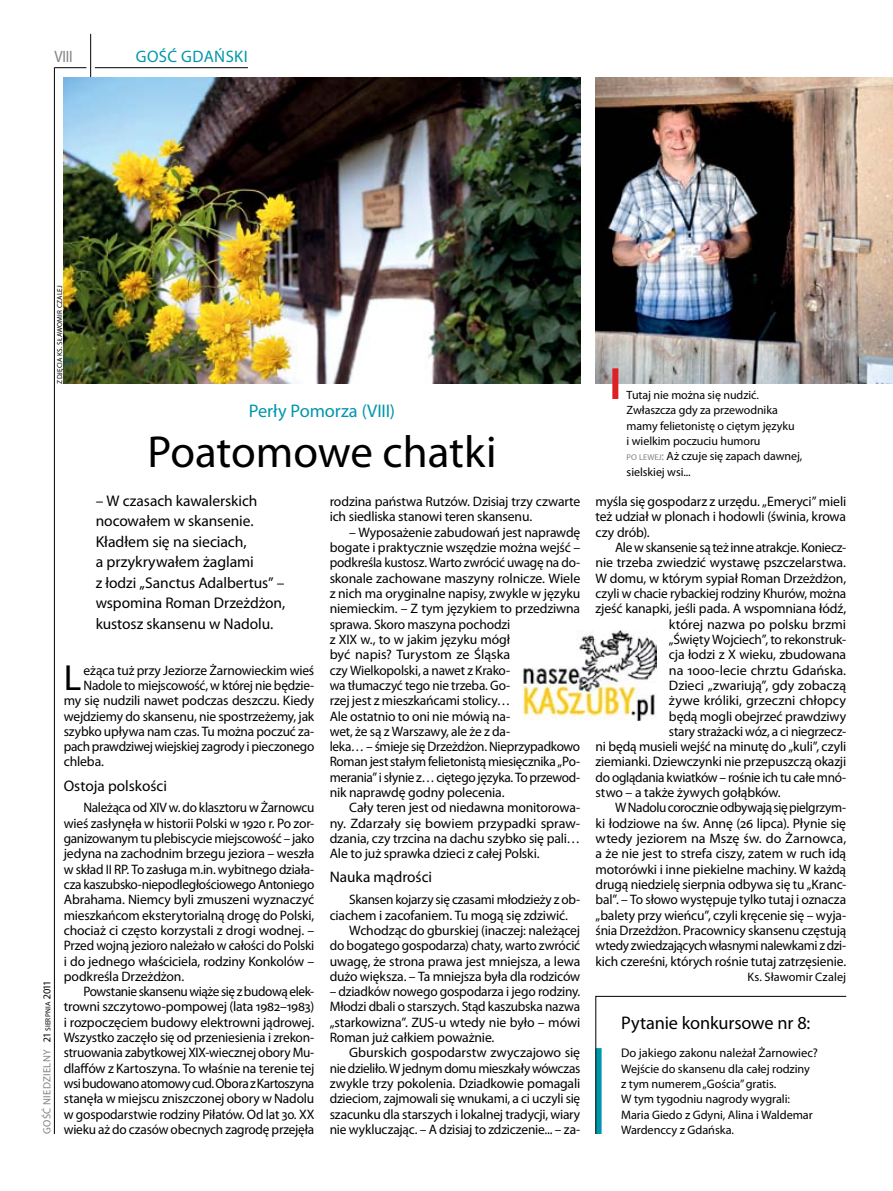
<style>
.page{position:relative;width:893px;height:1191px;background:#fff}
.page>*{position:absolute;margin:0;border:0;box-sizing:border-box;transform-origin:0 0}
.t1{font:45px "Myriad Pro";color:#000}
.t2{font:36.45px "Myriad Pro";color:#000}
.t3{font:18.3px "Myriad Pro";letter-spacing:-.01em;color:#000}
.t4{font:18.3px "Myriad Pro";letter-spacing:-.005em;color:#0096ab}
.t5{font:16.65px "Myriad Pro";letter-spacing:.025em;color:#0096ab}
.t6{font:16.5px "Myriad Pro";color:#808285;scale:.9 1}
.t7{font:15.75px/20.4px "Myriad Pro";letter-spacing:-.005em;color:#000}
.t8{font:15.45px/20.4px "Myriad Pro";letter-spacing:-.005em;color:#000}
.t9{font:15.3px "Myriad Pro";color:#000}
.t10{font:13.65px/15.3px "Myriad Pro";letter-spacing:-.015em;color:#000;text-align:justify}
.t11{font:13.65px "Myriad Pro";letter-spacing:.005em;color:#000}
.t12{font:12.6px "Myriad Pro";letter-spacing:-.005em;color:#000}
.t13{font:12.3px/15.3px "Myriad Pro";letter-spacing:-.005em;color:#000}
.t14{font:12px/15.3px "Myriad Pro";letter-spacing:-.005em;color:#000}
.t15{font:10.5px "Myriad Pro";letter-spacing:.03em;color:#808285}
.t16{font:7.2px "Myriad Pro";letter-spacing:.02em;color:#000}
.s1{color:#000}
.s2{font-size:7.35px;color:#000}
.s3{font-size:8.4px;color:#808285}
.s4{color:#808285}
</style>
<div class="page">
<hr style="left:54px;top:67px;width:1px;height:1067px;background:#000">
<hr style="left:90px;top:34px;width:1px;height:43px;background:#000">
<hr style="left:54px;top:67px;width:32px;height:1px;background:#000">
<hr style="left:95px;top:67px;width:153px;height:1px;background:#000">
<img style="left:522px;top:630px;width:134px;height:90px">
<svg style="left:595px;top:996px;width:252px;height:138px"></svg>
<img style="left:596px;top:77px;width:297px;height:307px">
<img style="left:64px;top:77px;width:516px;height:307px">
<div style="left:612px;top:368px;width:6px;height:31px;background:#df1f26"></div>
<p class="t6" style="left:54px;top:46px;width:22px">VIII</p>
<p class="t5" style="left:136px;top:46px;width:98px">gość Gdański</p>
<p class="t16" style="left:55px;top:383px;width:99px;rotate:-90deg">zdjęcia ks. sławomir czalej</p>
<h3 class="t4" style="left:249px;top:399px;width:148px">Perły Pomorza (VIII)</h3>
<h1 class="t1" style="left:148px;top:424px;width:350px">Poatomowe chatki</h1>
<p class="t8" style="left:96px;top:490px;width:163px">– W czasach kawalerskich nocowałem w skansenie.</p>
<p class="t7" style="left:96px;top:531px;width:160px">Kładłem się na sieciach, a przykrywałem żaglami</p>
<p class="t8" style="left:96px;top:572px;width:191px;text-align:justify">z łodzi „Sanctus Adalbertus” – wspomina Roman Drzeżdżon, kustosz skansenu w Nadolu.</p>
<p class="t15" style="left:41px;top:1133px;width:153px;rotate:-90deg">Gość Niedzielny <span class="s1">21</span> <span class="s2">SIERPNIA</span> <span class="s1">2011</span></p>
<h2 class="t2" style="left:64px;top:655px;width:15px">L</h2>
<p class="t10" style="left:84px;top:662px;width:232px">eżąca tuż przy Jeziorze Żarnowieckim wieś</p>
<p class="t10" style="left:84px;top:677px;width:232px">Nadole to miejscowość, w której nie będzie-</p>
<p class="t10" style="left:64px;top:693px;width:252px">my się nudzili nawet podczas deszczu. Kiedy</p>
<p class="t10" style="left:64px;top:708px;width:252px">wejdziemy do skansenu, nie spostrzeżemy, jak</p>
<p class="t10" style="left:64px;top:723px;width:252px">szybko upływa nam czas. Tu można poczuć za-</p>
<p class="t10" style="left:64px;top:738px;width:252px">pach prawdziwej wiejskiej zagrody i pieczonego</p>
<p class="t10" style="left:64px;top:754px;width:42px">chleba.</p>
<p class="t9" style="left:64px;top:776px;width:105px">Ostoja polskości</p>
<p class="t10" style="left:64px;top:800px;width:252px;text-indent:20px">Należąca od XIV w. do klasztoru w Żarnowcu wieś zasłynęła w historii Polski w 1920 r. Po zor&shy;ganizowanym tu plebiscycie miejscowość – jako jedyna na zachodnim brzegu jeziora – weszła w skład II RP. To zasługa m.in. wybitnego działa&shy;cza kaszubsko-niepodległościowego Antoniego Abrahama. Niemcy byli zmuszeni wyznaczyć mieszkańcom eksterytorialną drogę do Polski, chociaż ci często korzystali z drogi wodnej. – Przed wojną jezioro należało w całości do Polski i do jednego właściciela, rodziny Konkolów – podkreśla Drzeżdżon.</p>
<p class="t10" style="left:64px;top:983px;width:252px;text-indent:20px">Powstanie skansenu wiąże się z budową elek&shy;trowni szczytowo-pompowej (lata 1982–1983) i rozpoczęciem budowy elektrowni jądrowej.<br>Wszystko zaczęło się od przeniesienia i zrekon&shy;struowania zabytkowej XIX-wiecznej obory Mu&shy;dlaffów z Kartoszyna. To właśnie na terenie tej wsi budowano atomowy cud. Obora z Kartoszyna stanęła w miejscu zniszczonej obory w Nadolu w gospodarstwie rodziny Piłatów. Od lat 30. XX wieku aż do czasów obecnych zagrodę przejęła</p>
<p class="t10" style="left:330px;top:494px;width:252px">rodzina państwa Rutzów. Dzisiaj trzy czwarte ich siedliska stanowi teren skansenu.</p>
<p class="t10" style="left:330px;top:524px;width:252px;text-align:left;text-indent:20px">– Wyposażenie zabudowań jest naprawdę bogate i praktycznie wszędzie można wejść – podkreśla kustosz. Warto zwrócić uwagę na do&shy;skonale zachowane maszyny rolnicze. Wiele z nich ma oryginalne napisy, zwykle w języku niemieckim. – Z tym językiem to przedziwna sprawa. Skoro maszyna pochodzi<br>z XIX w., to w jakim języku mógł<br>być napis? Turystom ze Śląska<br>czy Wielkopolski, a nawet z Krako-<br>wa tłumaczyć tego nie trzeba. Go-<br>rzej jest z mieszkańcami stolicy…<br>Ale ostatnio to oni nie mówią na-<br>wet, że są z Warszawy, ale że z da-<br>leka… – śmieje się Drzeżdżon. Nieprzypadkowo Roman jest stałym felietonistą miesięcznika „Po&shy;merania” i słynie z… ciętego języka. To przewod&shy;nik naprawdę godny polecenia.</p>
<p class="t10" style="left:330px;top:800px;width:252px;text-indent:20px">Cały teren jest od niedawna monitorowa&shy;ny. Zdarzały się bowiem przypadki spraw&shy;dzania, czy trzcina na dachu szybko się pali… Ale to już sprawka dzieci z całej Polski.</p>
<p class="t9" style="left:330px;top:868px;width:104px">Nauka mądrości</p>
<p class="t10" style="left:349px;top:892px;width:233px">Skansen kojarzy się czasami młodzieży z ob-</p>
<p class="t10" style="left:330px;top:907px;width:240px">ciachem i zacofaniem. Tu mogą się zdziwić.</p>
<p class="t10" style="left:349px;top:922px;width:232px">Wchodząc do gburskiej (inaczej: należącej</p>
<p class="t10" style="left:330px;top:937px;width:252px">do bogatego gospodarza) chaty, warto zwrócić</p>
<p class="t10" style="left:330px;top:953px;width:252px">uwagę, że strona prawa jest mniejsza, a lewa</p>
<p class="t10" style="left:330px;top:968px;width:252px">dużo większa. – Ta mniejsza była dla rodziców</p>
<p class="t10" style="left:330px;top:983px;width:252px">– dziadków nowego gospodarza i jego rodziny.<br>Młodzi dbali o starszych. Stąd kaszubska nazwa „starkowizna”. ZUS-u wtedy nie było – mówi Roman już całkiem poważnie.</p>
<p class="t10" style="left:330px;top:1045px;width:252px;text-indent:20px">Gburskich gospodarstw zwyczajowo się nie dzieliło. W jednym domu mieszkały wówczas zwykle trzy pokolenia. Dziadkowie pomagali dzieciom, zajmowali się wnukami, a ci uczyli się szacunku dla starszych i lokalnej tradycji, wiary nie wykluczając. – A dzisiaj to zdziczenie... – za-</p>
<p class="t14" style="left:627px;top:387px;width:177px">Tutaj nie można się nudzić.<br>Zwłaszcza gdy za przewodnika mamy felietonistę o ciętym języku<br>i wielkim poczuciu humoru<br><span class="s3">PO LEWEJ</span><span class="s4">:</span> Aż czuje się zapach dawnej, sielskiej wsi...</p>
<p class="t10" style="left:596px;top:494px;width:252px">myśla się gospodarz z urzędu. „Emeryci” mieli też udział w plonach i hodowli (świnia, krowa czy drób).</p>
<p class="t10" style="left:615px;top:539px;width:233px">Ale w skansenie są też inne atrakcje. Koniecz-</p>
<p class="t10" style="left:596px;top:555px;width:252px">nie trzeba zwiedzić wystawę pszczelarstwa.</p>
<p class="t10" style="left:596px;top:570px;width:252px">W domu, w którym sypiał Roman Drzeżdżon,</p>
<p class="t10" style="left:596px;top:585px;width:252px">czyli w chacie rybackiej rodziny Khurów, można</p>
<p class="t10" style="left:596px;top:601px;width:252px">zjeść kanapki, jeśli pada. A wspomniana łódź,</p>
<p class="t10" style="left:669px;top:616px;width:179px">której nazwa po polsku brzmi</p>
<p class="t10" style="left:669px;top:631px;width:179px">„Święty Wojciech”, to rekonstruk-</p>
<p class="t10" style="left:669px;top:647px;width:179px">cja łodzi z X wieku, zbudowana</p>
<p class="t10" style="left:669px;top:662px;width:179px">na 1000-lecie chrztu Gdańska.</p>
<p class="t10" style="left:669px;top:677px;width:179px">Dzieci „zwariują”, gdy zobaczą</p>
<p class="t11" style="left:669px;top:692px;width:179px">żywe króliki, grzeczni chłopcy</p>
<p class="t10" style="left:669px;top:708px;width:179px">będą mogli obejrzeć prawdziwy</p>
<p class="t10" style="left:669px;top:723px;width:179px">stary strażacki wóz, a ci niegrzecz-</p>
<p class="t10" style="left:596px;top:738px;width:252px">ni będą musieli wejść na minutę do „kuli”, czyli</p>
<p class="t10" style="left:596px;top:754px;width:252px">ziemianki. Dziewczynki nie przepuszczą okazji</p>
<p class="t10" style="left:596px;top:769px;width:252px">do oglądania kwiatków – rośnie ich tu całe mnó-</p>
<p class="t10" style="left:596px;top:784px;width:187px">stwo – a także żywych gołąbków.</p>
<p class="t10" style="left:615px;top:800px;width:233px">W Nadolu corocznie odbywają się pielgrzym-</p>
<p class="t10" style="left:596px;top:815px;width:252px">ki łodziowe na św. Annę (26 lipca). Płynie się</p>
<p class="t10" style="left:596px;top:830px;width:252px">wtedy jeziorem na Mszę św. do Żarnowca,</p>
<p class="t10" style="left:596px;top:846px;width:252px">a że nie jest to strefa ciszy, zatem w ruch idą</p>
<p class="t10" style="left:596px;top:861px;width:252px">motorówki i inne piekielne machiny. W każdą</p>
<p class="t10" style="left:596px;top:876px;width:252px">drugą niedzielę sierpnia odbywa się tu „Kranc-</p>
<p class="t10" style="left:596px;top:892px;width:252px">bal”. – To słowo występuje tylko tutaj i oznacza</p>
<p class="t10" style="left:596px;top:907px;width:252px">„balety przy wieńcu”, czyli kręcenie się – wyja-</p>
<p class="t10" style="left:596px;top:922px;width:252px">śnia Drzeżdżon. Pracownicy skansenu częstują</p>
<p class="t10" style="left:596px;top:937px;width:252px">wtedy zwiedzających własnymi nalewkami z dzi-</p>
<p class="t10" style="left:596px;top:953px;width:252px">kich czereśni, których rośnie tutaj zatrzęsienie.</p>
<p class="t13" style="left:747px;top:969px;width:100px">Ks. Sławomir Czalej</p>
<h3 class="t3" style="left:621px;top:1011px;width:191px">Pytanie konkursowe nr 8:</h3>
<p class="t12" style="left:621px;top:1045px;width:198px">Do jakiego zakonu należał Żarnowiec?</p>
<p class="t13" style="left:621px;top:1060px;width:193px">Wejście do skansenu dla całej rodziny z tym numerem „Gościa” gratis.<br>W tym tygodniu nagrody wygrali:<br>Maria Giedo z Gdyni, Alina i Waldemar<br>Wardenccy z Gdańska.</p>
</div>
